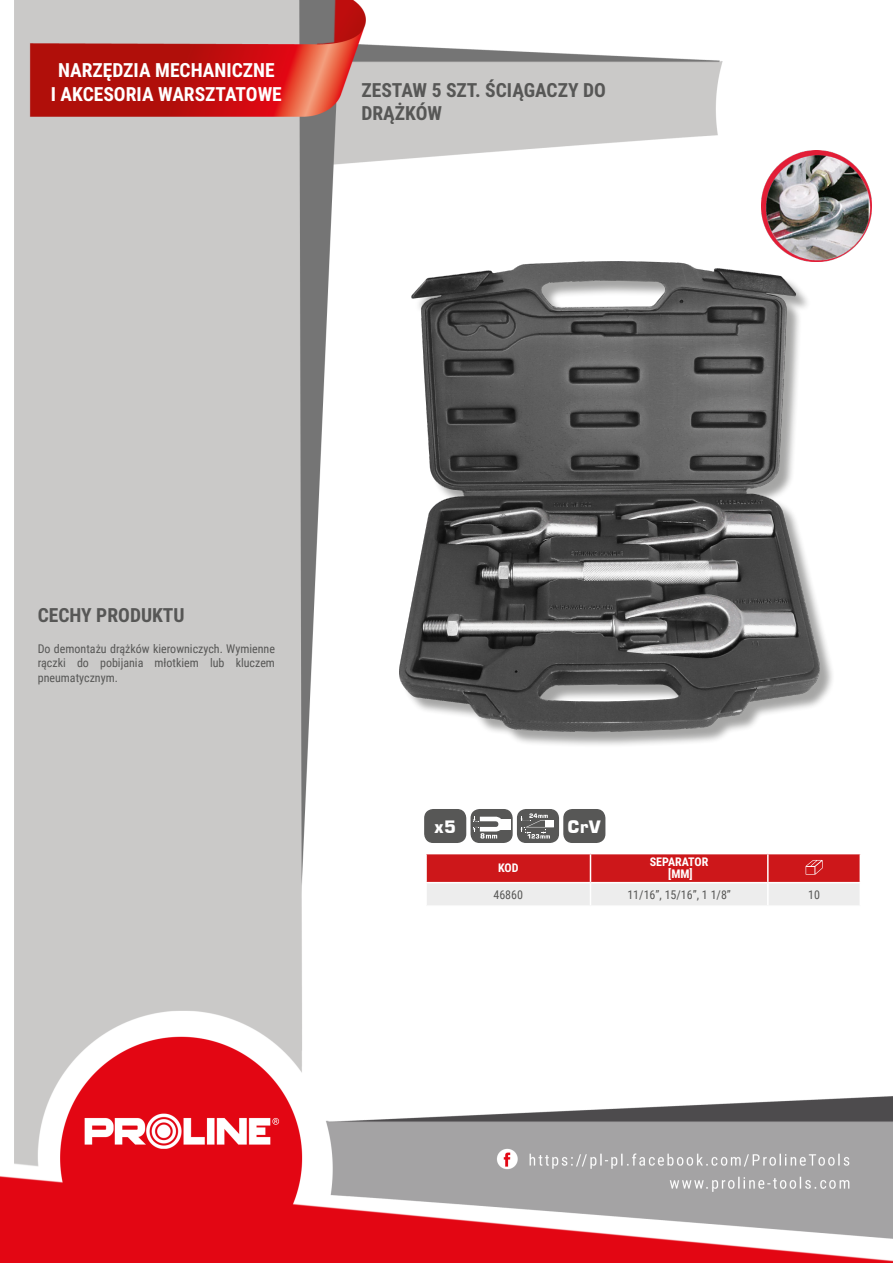
<style>
.page{position:relative;width:893px;height:1263px;background:#fff}
.page>*{position:absolute;margin:0;border:0;box-sizing:border-box;transform-origin:0 0}
.NagĹ_Ăłwek{font:700 19.5px/23.4px "Roboto Condensed";color:#fff;text-align:center}
.Lewo_bez_dzielenia{font:700 19.5px/23.4px "Roboto Condensed";color:#575756}
.MateriaĹ__CECHY{font:700 19.5px "Roboto Condensed";color:#575756}
.t1{font:700 17.1px "Square 721 BT";color:#fff}
.Opisy{font:12px/14.4px "Roboto Condensed";color:#575756;text-align:justify}
.Center{font:12px "Roboto Condensed";color:#575756}
.Ĺšrodek_bez_dzieleni{font:700 12px "Roboto Condensed";color:#fff}
.Indeks{font:12px "Roboto Condensed";color:#575756}
.Ĺšrodek__wymuszenie{font:700 12px "Roboto Condensed";color:#fff}
.Tabelka_nagĹ_Ăłwek{font:700 12px "Roboto Condensed";color:#fff}
</style>
<div class="page">
<img style="left:0;top:0;width:893px;height:1263px">
<div style="left:402px;top:263px;width:433px;height:485px;background:#1d1d1b;opacity:.4"></div>
<img style="left:400px;top:261px;width:419px;height:471px">
<hr style="left:425px;top:854px;width:2px;height:28px;background:#fff">
<hr style="left:425px;top:883px;width:2px;height:22px;background:#fff">
<hr style="left:425px;top:853px;width:165px;height:1px;background:#fff">
<hr style="left:425px;top:882px;width:165px;height:1px;background:#fff">
<hr style="left:425px;top:905px;width:165px;height:2px;background:#fff">
<hr style="left:590px;top:905px;width:178px;height:2px;background:#fff">
<hr style="left:768px;top:905px;width:93px;height:2px;background:#fff">
<svg style="left:426px;top:853px;width:435px;height:52px;background:#dd7e80"></svg>
<div style="left:425px;top:810px;width:41px;height:32px;background:#575756;border-radius:8px"></div>
<div style="left:424px;top:809px;width:42px;height:34px;border:1px solid #575756;border-radius:8px"></div>
<div style="left:471px;top:810px;width:41px;height:32px;background:#575756;border-radius:8px"></div>
<div style="left:470px;top:809px;width:43px;height:34px;border:1px solid #575756;border-radius:8px"></div>
<svg style="left:473px;top:817px;width:30px;height:21px"></svg>
<div style="left:500px;top:819px;width:10px;height:10px;background:#fff"></div>
<div style="left:518px;top:810px;width:40px;height:32px;background:#575756;border-radius:8px"></div>
<div style="left:517px;top:809px;width:42px;height:34px;border:1px solid #575756;border-radius:8px"></div>
<svg style="left:521px;top:813px;width:33px;height:25px"></svg>
<div style="left:564px;top:810px;width:41px;height:32px;background:#575756;border-radius:8px"></div>
<div style="left:563px;top:809px;width:42px;height:34px;border:1px solid #575756;border-radius:8px"></div>
<img style="left:761px;top:150px;width:111px;height:111px">
<p class="NagĹ_Ăłwek" style="left:51px;top:58px;width:233px">NARZĘDZIA MECHANICZNE<br>I AKCESORIA WARSZTATOWE</p>
<p class="Lewo_bez_dzielenia" style="left:361px;top:77px;width:246px">ZESTAW 5 SZT. ŚCIĄGACZY DO<br>DRĄŻKÓW</p>
<p class="MateriaĹ__CECHY" style="left:38px;top:601px;width:148px">CECHY PRODUKTU</p>
<p class="Opisy" style="left:38px;top:641px;width:239px">Do demontażu drążków kierowniczych. Wymienne rączki do pobijania młotkiem lub kluczem pneumatycznym.</p>
<p class="t1" style="left:434px;top:816px;width:23px">x5</p>
<p class="t1" style="left:568px;top:816px;width:35px">CrV</p>
<p class="Tabelka_nagĹ_Ăłwek" style="left:498px;top:860px;width:22px">KOD</p>
<p class="Ĺšrodek_bez_dzieleni" style="left:650px;top:854px;width:60px">SEPARATOR</p>
<p class="Ĺšrodek__wymuszenie" style="left:668px;top:866px;width:26px">[MM]</p>
<p class="Indeks" style="left:493px;top:886px;width:31px">46860</p>
<p class="Center" style="left:627px;top:886px;width:105px">11/16”, 15/16”, 1 1/8”</p>
<p class="Center" style="left:808px;top:886px;width:13px">10</p>
</div>
